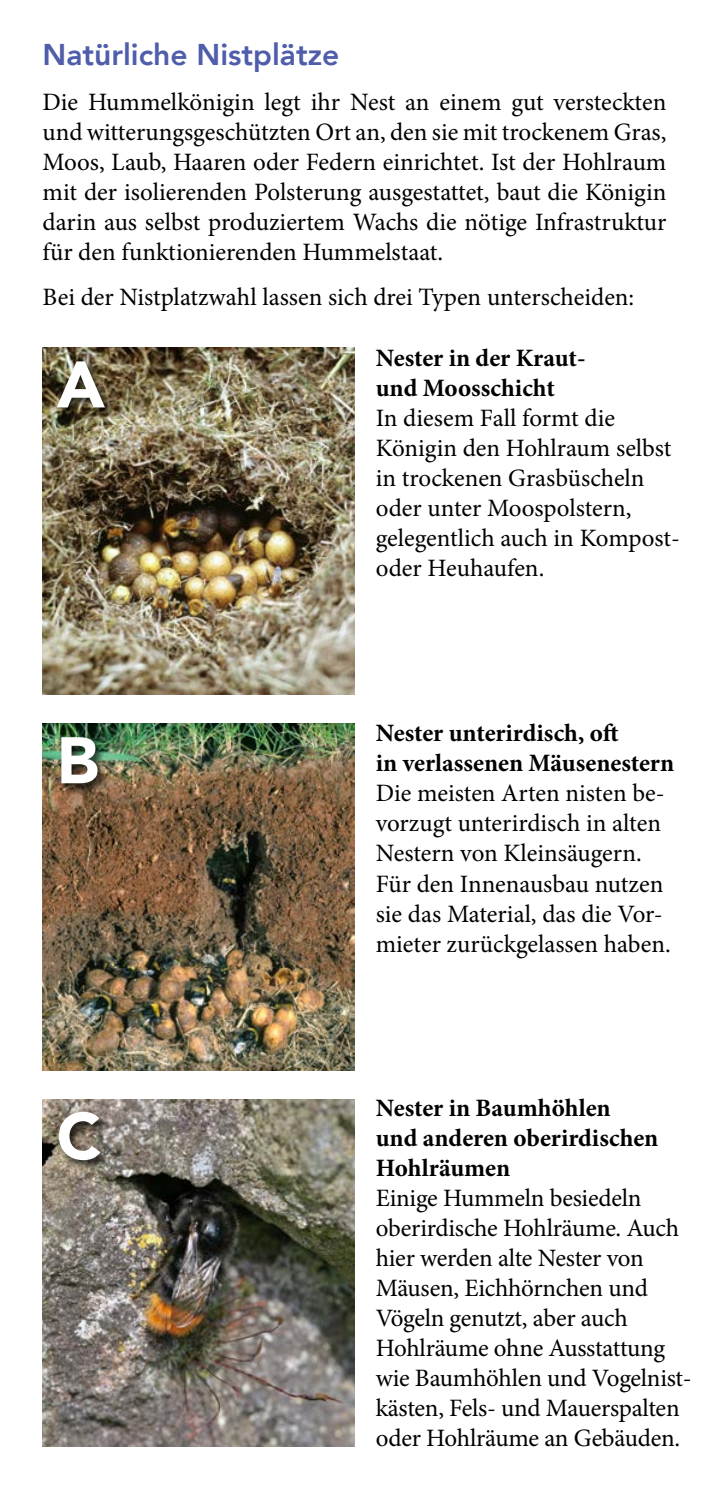
<style>
.page{position:relative;width:709px;height:1489px;background:#fff}
.page>*{position:absolute;margin:0;border:0;box-sizing:border-box;transform-origin:0 0}
.t1{font:900 65px "Avenir";color:#fff}
.t2{font:800 30px "Avenir";color:#4f5dab}
.t3{font:25px/30px "Minion Pro";letter-spacing:-.005em;color:#000}
.t4{font:700 25px/30px "Minion Pro";color:#000}
</style>
<div class="page">
<img style="left:43px;top:723px;width:311px;height:347px">
<img style="left:43px;top:347px;width:311px;height:347px">
<img style="left:43px;top:1099px;width:311px;height:347px">
<div style="left:55px;top:359px;width:62px;height:61px;background:#000;opacity:.75"></div>
<div style="left:59px;top:735px;width:50px;height:60px;background:#000;opacity:.75"></div>
<div style="left:56px;top:1110px;width:56px;height:62px;background:#000;opacity:.75"></div>
<p class="t2" style="left:43px;top:32px;width:298px">Natürliche Nistplätze</p>
<p class="t3" style="left:43px;top:87px;width:625px;text-align:justify">Die Hummelkönigin legt ihr Nest an einem gut versteckten und witterungsgeschützten Ort an, den sie mit trockenem Gras, Moos, Laub, Haaren oder Federn einrichtet. Ist der Hohlraum mit der isolierenden Polsterung ausgestattet, baut die Königin darin aus selbst produziertem Wachs die nötige Infrastruktur für den funktionierenden Hummelstaat.</p>
<p class="t3" style="left:43px;top:282px;width:593px">Bei der Nistplatzwahl lassen sich drei Typen unterscheiden:</p>
<h1 class="t1" style="left:57px;top:329px;width:50px">A</h1>
<h1 class="t1" style="left:57px;top:705px;width:44px">B</h1>
<h1 class="t1" style="left:57px;top:1080px;width:46px">C</h1>
<p class="t4" style="left:376px;top:342px;width:211px">Nester in der Kraut&shy;und Moosschicht</p>
<p class="t3" style="left:376px;top:403px;width:303px">In diesem Fall formt die<br>Königin den Hohlraum selbst in trockenen Grasbüscheln oder unter Moospolstern, gelegentlich auch in Kompost&shy;oder Heuhaufen.</p>
<p class="t4" style="left:376px;top:718px;width:300px">Nester unterirdisch, oft<br>in verlassenen Mäusenestern</p>
<p class="t3" style="left:376px;top:778px;width:296px">Die meisten Arten nisten be&shy;vorzugt unterirdisch in alten<br>Nestern von Kleinsäugern.<br>Für den Innenausbau nutzen sie das Material, das die Vor&shy;mieter zurückgelassen haben.</p>
<p class="t4" style="left:376px;top:1092px;width:284px">Nester in Baumhöhlen und anderen oberirdischen<br>Hohlräumen</p>
<p class="t3" style="left:376px;top:1183px;width:317px">Einige Hummeln besiedeln oberirdische Hohlräume. Auch hier werden alte Nester von<br>Mäusen, Eichhörnchen und<br>Vögeln genutzt, aber auch<br>Hohlräume ohne Ausstattung wie Baumhöhlen und Vogelnist&shy;kästen, Fels- und Mauerspalten oder Hohlräume an Gebäuden.</p>
</div>
